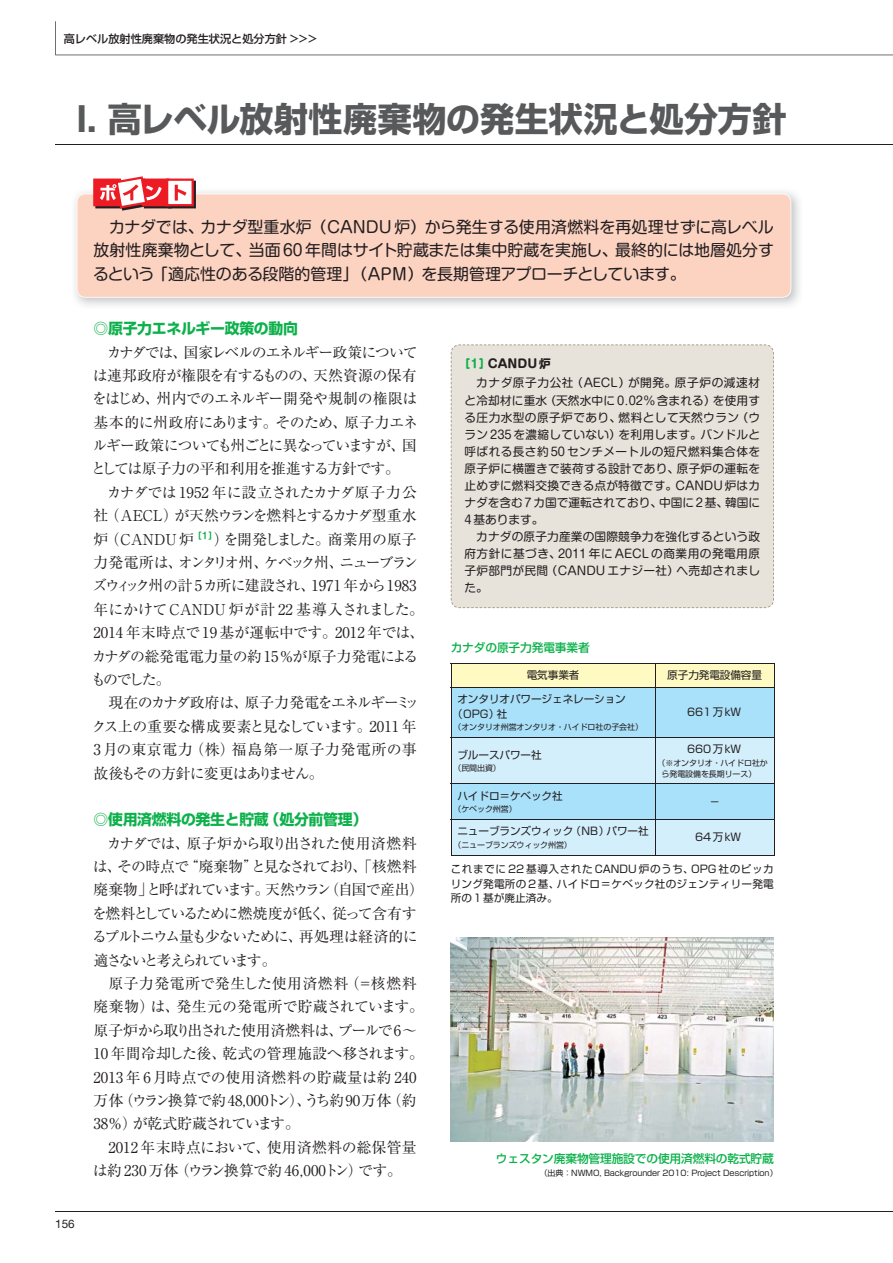
<style>
.page{position:relative;width:893px;height:1263px;background:#fff}
.page>*{position:absolute;margin:0;border:0;box-sizing:border-box;transform-origin:0 0}
.t1{font:34.05px "Shin Go Pro Bold 90 pv RKSJ H";letter-spacing:.005em;color:#58595b}
.t2{font:15.9px/23.4px "Shin M Go Pro Regular 90 pv RKSJ H";letter-spacing:-.005em;color:#231f20;text-align:justify}
.t3{font:14.85px/23.4px "Ryumin Pro Regular 90 pv RKSJ H";letter-spacing:-.035em;color:#231f20}
.t4{font:14.85px/23.4px "Ryumin Pro Regular 90 pv RKSJ H";color:#231f20}
.t5{font:14.85px/23.4px "Ryumin Pro Regular 90 pv RKSJ H";letter-spacing:-.08em;color:#231f20}
.t6{font:14.85px "Shin Go Pro Bold 90 pv RKSJ H";letter-spacing:-.02em;color:#0cb14b}
.t7{font:11.7px/17px "Shin M Go Pro Regular 90 pv RKSJ H";letter-spacing:.01em;color:#231f20;text-align:justify}
.t8{font:11.7px "Shin Go Pro Medium 90 pv RKSJ H";letter-spacing:-.01em;color:#0cb14b}
.t9{font:11.7px "Shin M Go Pro Bold 90 pv RKSJ H";color:#231f20}
.t10{font:11.7px "Helvetica Neue";color:#231f20}
.t11{font:11.1px "Shin Go Pro Medium 90 pv RKSJ H";color:#231f20}
.t12{font:10.65px/14.9px "Shin Go Pro Regular 90 pv RKSJ H";letter-spacing:-.01em;color:#231f20;text-align:justify}
.t13{font:7.95px/10.6px "Shin Go Pro Regular 90 pv RKSJ H";letter-spacing:-.01em;color:#231f20}
.s1{color:#0cb14b}
</style>
<div class="page">
<hr style="left:55px;top:1211px;width:838px;height:1px;background:#231f20">
<hr style="left:55px;top:144px;width:838px;height:1px;background:#231f20">
<svg style="left:55px;top:21px;width:838px;height:34px"></svg>
<img style="left:74px;top:191px;width:726px;height:115px">
<div style="left:77px;top:193px;width:714px;height:105px;background:#fcd2c1"></div>
<div style="left:144px;top:181px;width:28px;height:27px;border:2px solid #231f20"></div>
<div style="left:168px;top:181px;width:28px;height:27px;border:2px solid #231f20"></div>
<div style="left:95px;top:181px;width:28px;height:27px;border:2px solid #231f20"></div>
<div style="left:143px;top:180px;width:25px;height:25px;background:#ed1c24"></div>
<div style="left:142px;top:179px;width:28px;height:27px;border:2px solid #ed1c24"></div>
<div style="left:167px;top:180px;width:26px;height:25px;background:#fff"></div>
<div style="left:166px;top:179px;width:28px;height:27px;border:2px solid #ed1c24"></div>
<div style="left:94px;top:180px;width:26px;height:25px;background:#ed1c24"></div>
<div style="left:93px;top:179px;width:28px;height:27px;border:2px solid #ed1c24"></div>
<svg style="left:175px;top:185px;width:12px;height:16px"></svg>
<svg style="left:100px;top:176px;width:62px;height:36px"></svg>
<div style="left:451px;top:344px;width:323px;height:264px;background:#e8e3da"></div>
<hr style="left:451px;top:663px;width:204px;height:1px;background:#231f20">
<hr style="left:655px;top:663px;width:119px;height:1px;background:#231f20">
<svg style="left:451px;top:664px;width:324px;height:191px;background:#c5e9f3"></svg>
<hr style="left:451px;top:687px;width:204px;height:1px;background:#231f20">
<hr style="left:451px;top:687px;width:1px;height:50px;background:#231f20">
<hr style="left:655px;top:687px;width:119px;height:1px;background:#231f20">
<hr style="left:655px;top:687px;width:1px;height:50px;background:#231f20">
<hr style="left:774px;top:687px;width:1px;height:50px;background:#231f20">
<hr style="left:451px;top:737px;width:204px;height:1px;background:#231f20">
<hr style="left:451px;top:738px;width:1px;height:45px;background:#231f20">
<hr style="left:655px;top:737px;width:119px;height:1px;background:#231f20">
<hr style="left:655px;top:738px;width:1px;height:45px;background:#231f20">
<hr style="left:774px;top:738px;width:1px;height:45px;background:#231f20">
<hr style="left:451px;top:783px;width:204px;height:1px;background:#231f20">
<hr style="left:451px;top:784px;width:1px;height:35px;background:#231f20">
<hr style="left:655px;top:783px;width:119px;height:1px;background:#231f20">
<hr style="left:655px;top:784px;width:1px;height:35px;background:#231f20">
<hr style="left:774px;top:784px;width:1px;height:35px;background:#231f20">
<hr style="left:451px;top:819px;width:204px;height:1px;background:#231f20">
<hr style="left:451px;top:820px;width:1px;height:35px;background:#231f20">
<hr style="left:655px;top:819px;width:119px;height:1px;background:#231f20">
<hr style="left:655px;top:820px;width:1px;height:35px;background:#231f20">
<hr style="left:774px;top:820px;width:1px;height:35px;background:#231f20">
<hr style="left:451px;top:855px;width:323px;height:1px;background:#231f20">
<img style="left:451px;top:938px;width:323px;height:204px">
<p class="t11" style="left:64px;top:34px;width:255px">高レベル放射性廃棄物の発生状況と処分方針 &gt;&gt;&gt;</p>
<h1 class="t1" style="left:77px;top:106px;width:712px">I. 高レベル放射性廃棄物の発生状況と処分方針</h1>
<p class="t10" style="left:55px;top:1220px;width:21px">156</p>
<p class="t2" style="left:93px;top:217px;width:682px;text-indent:16px">カナダでは、カナダ型重水炉（CANDU 炉）から発生する使用済燃料を再処理せずに高レベル放射性廃棄物として、当面 60 年間はサイト貯蔵または集中貯蔵を実施し、最終的には地層処分するという「適応性のある段階的管理」（APM）を長期管理アプローチとしています。</p>
<p class="t6" style="left:94px;top:323px;width:206px">◎原子力エネルギー政策の動向</p>
<p class="t3" style="left:91px;top:342px;width:328px;text-align:justify;text-indent:16px">カナダでは、国家レベルのエネルギー政策については連邦政府が権限を有するものの、天然資源の保有をはじめ、州内でのエネルギー開発や規制の権限は基本的に州政府にあります。そのため、原子力エネルギー政策についても州ごとに異なっていますが、国としては原子力の平和利用を推進する方針です。</p>
<p class="t3" style="left:91px;top:483px;width:335px;text-indent:16px">カナダでは 1952 年に設立されたカナダ原子力公社（AECL）が天然ウランを燃料とするカナダ型重水炉（CANDU 炉<sup>［1］</sup>）を開発しました。商業用の原子力発電所は、オンタリオ州、ケベック州、ニューブランズウィック州の計 5カ所に建設され、1971 年から1983年にかけてCANDU 炉が計 22 基導入されました。<br>2014 年末時点で19 基が運転中です。2012 年では、カナダの総発電電力量の約15％が原子力発電によるものでした。</p>
<p class="t3" style="left:92px;top:693px;width:329px;text-indent:17px">現在のカナダ政府は、原子力発電をエネルギーミックス上の重要な構成要素と見なしています。2011 年<br>3月の東京電力（株）福島第一原子力発電所の事故後もその方針に変更はありません。</p>
<p class="t6" style="left:94px;top:814px;width:275px">◎使用済燃料の発生と貯蔵（処分前管理）</p>
<p class="t5" style="left:92px;top:833px;width:334px;text-indent:15px">カナダでは、原子炉から取り出された使用済燃料は、その時点で“廃棄物”と見なされており、「核燃料廃棄物」と呼ばれています。天然ウラン（自国で産出）を燃料としているために燃焼度が低く、従って含有するプルトニウム量も少ないために、再処理は経済的に適さないと考えられています。</p>
<p class="t4" style="left:94px;top:974px;width:332px;text-indent:15px">原子力発電所で発生した使用済燃料（＝核燃料廃棄物）は、発生元の発電所で貯蔵されています。原子炉から取り出された使用済燃料は、プールで6～<br>10 年間冷却した後、乾式の管理施設へ移されます。<br>2013 年 6月時点での使用済燃料の貯蔵量は約 240万体（ウラン換算で約48,000トン）、うち約90万体（約<br>38%）が乾式貯蔵されています。</p>
<p class="t4" style="left:93px;top:1137px;width:325px;text-indent:16px">2012 年末時点において、使用済燃料の総保管量は約 230 万体（ウラン換算で約 46,000トン）です。</p>
<p class="t9" style="left:459px;top:360px;width:94px"><span class="s1">［1］</span>CANDU炉</p>
<p class="t7" style="left:464px;top:376px;width:297px;text-indent:12px">カナダ原子力公社（AECL）が開発。原子炉の減速材と冷却材に重水（天然水中に0.02%含まれる）を使用する圧力水型の原子炉であり、燃料として天然ウラン（ウラン 235 を濃縮していない）を利用します。バンドルと呼ばれる長さ約 50 センチメートルの短尺燃料集合体を原子炉に横置きで装荷する設計であり、原子炉の運転を止めずに燃料交換できる点が特徴です。CANDU炉はカナダを含む7カ国で運転されており、中国に2基、韓国に4基あります。</p>
<p class="t7" style="left:464px;top:529px;width:297px;text-indent:12px">カナダの原子力産業の国際競争力を強化するという政府方針に基づき、2011 年に AECL の商業用の発電用原子炉部門が民間（CANDU エナジー社）へ売却されました。</p>
<p class="t8" style="left:451px;top:644px;width:141px">カナダの原子力発電事業者</p>
<p class="t12" style="left:527px;top:669px;width:54px">電気事業者</p>
<p class="t12" style="left:667px;top:669px;width:96px">原子力発電設備容量</p>
<p class="t12" style="left:452px;top:693px;width:175px;text-indent:5px">オンタリオパワージェネレーション（OPG）社</p>
<p class="t13" style="left:453px;top:723px;width:191px">（オンタリオ州営オンタリオ・ハイドロ社の子会社）</p>
<p class="t12" style="left:687px;top:706px;width:56px">661万kW</p>
<p class="t12" style="left:687px;top:743px;width:56px">660万kW</p>
<p class="t13" style="left:662px;top:759px;width:108px;text-indent:-4px">（※オンタリオ・ハイドロ社から発電設備を長期リース）</p>
<p class="t12" style="left:457px;top:749px;width:86px">ブルースパワー社</p>
<p class="t13" style="left:453px;top:764px;width:49px">（民間出資）</p>
<p class="t12" style="left:457px;top:789px;width:107px">ハイドロ＝ケベック社</p>
<p class="t13" style="left:453px;top:805px;width:65px">（ケベック州営）</p>
<p class="t12" style="left:709px;top:796px;width:12px">－</p>
<p class="t12" style="left:457px;top:825px;width:193px">ニューブランズウィック（NB）パワー社</p>
<p class="t13" style="left:453px;top:840px;width:120px">（ニューブランズウィック州営）</p>
<p class="t12" style="left:695px;top:831px;width:48px">64万kW</p>
<p class="t12" style="left:451px;top:863px;width:325px">これまでに 22 基導入された CANDU 炉のうち、OPG 社のピッカリング発電所の2基、ハイドロ=ケベック社のジェンティリー発電所の1基が廃止済み。</p>
<p class="t8" style="left:496px;top:1154px;width:279px">ウェスタン廃棄物管理施設での使用済燃料の乾式貯蔵</p>
<p class="t13" style="left:540px;top:1169px;width:240px">（出典：NWMO, Backgrounder 2010: Project Description）</p>
</div>
